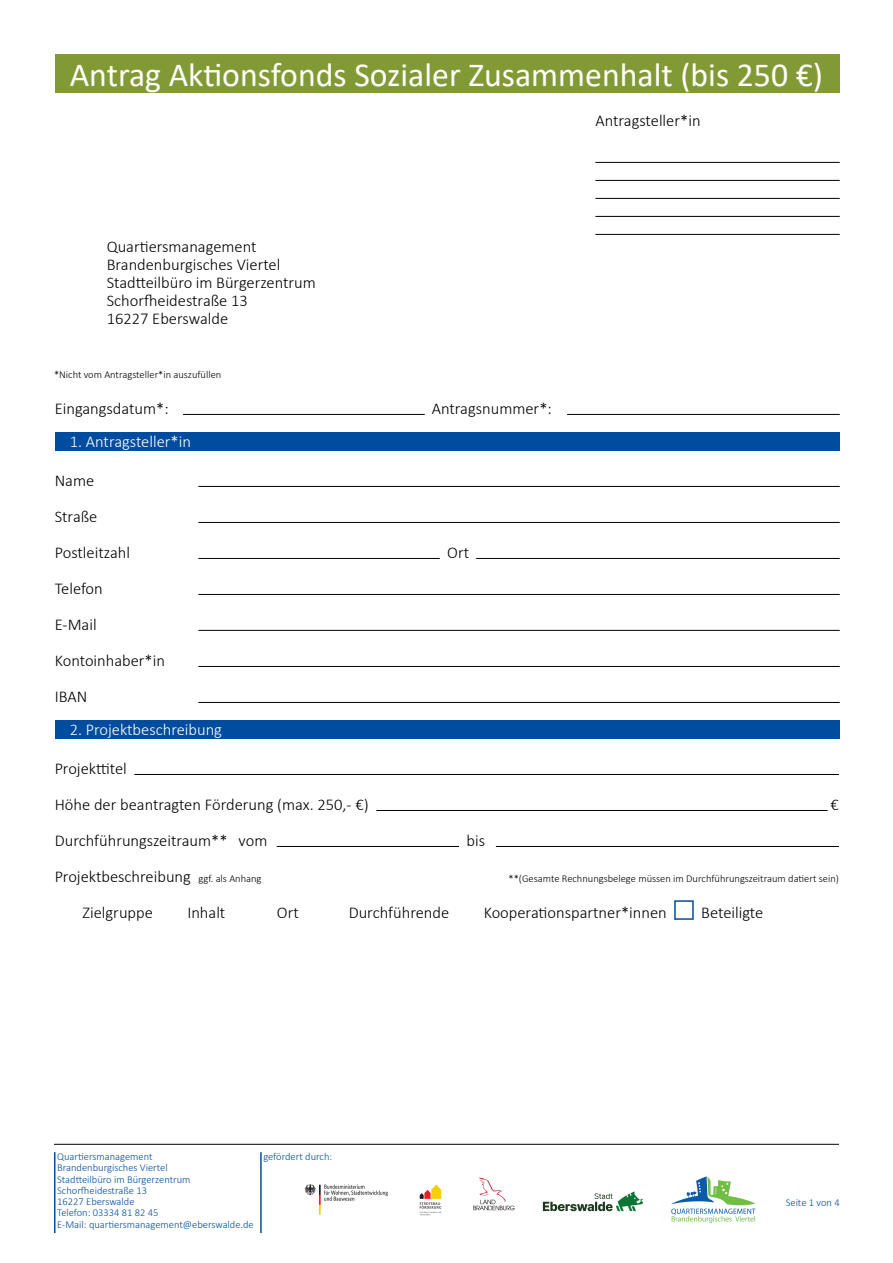
<style>
.page{position:relative;width:893px;height:1263px;background:#fff}
.page>*{position:absolute;margin:0;border:0;box-sizing:border-box;transform-origin:0 0}
.t1{font:33.75px "Calibri";color:#fff}
.t2{font:300 16.5px/36px "Calibri";color:#000}
.t3{font:300 16.5px "Calibri";color:#fff}
.t4{font:300 10.5px/11.2px "Calibri";color:#004d9f}
.t5{font:300 10.5px "Calibri";color:#000}
</style>
<div class="page">
<hr style="left:54px;top:1152px;width:2px;height:81px;background:#004d9f">
<hr style="left:260px;top:1152px;width:2px;height:81px;background:#004d9f">
<img style="left:304px;top:1176px;width:452px;height:47px">
<hr style="left:595px;top:162px;width:245px;height:1px;background:#000">
<hr style="left:595px;top:180px;width:245px;height:1px;background:#000">
<hr style="left:595px;top:198px;width:245px;height:1px;background:#000">
<hr style="left:595px;top:216px;width:245px;height:1px;background:#000">
<hr style="left:595px;top:234px;width:245px;height:1px;background:#000">
<hr style="left:567px;top:414px;width:273px;height:1px;background:#000">
<hr style="left:183px;top:414px;width:242px;height:1px;background:#000">
<hr style="left:198px;top:486px;width:642px;height:1px;background:#000">
<hr style="left:198px;top:522px;width:642px;height:1px;background:#000">
<hr style="left:198px;top:594px;width:642px;height:1px;background:#000">
<hr style="left:198px;top:666px;width:642px;height:1px;background:#000">
<hr style="left:134px;top:774px;width:705px;height:1px;background:#000">
<hr style="left:54px;top:1144px;width:785px;height:1px;background:#000">
<hr style="left:198px;top:558px;width:242px;height:1px;background:#000">
<hr style="left:198px;top:630px;width:642px;height:1px;background:#000">
<hr style="left:198px;top:702px;width:642px;height:1px;background:#000">
<hr style="left:476px;top:558px;width:364px;height:1px;background:#000">
<hr style="left:376px;top:810px;width:452px;height:1px;background:#000">
<div style="left:55px;top:54px;width:785px;height:39px;background:#829a36"></div>
<div style="left:55px;top:432px;width:785px;height:18px;background:#004d9f"></div>
<div style="left:55px;top:720px;width:785px;height:18px;background:#004d9f"></div>
<hr style="left:277px;top:846px;width:182px;height:1px;background:#000">
<hr style="left:496px;top:846px;width:343px;height:1px;background:#000">
<div style="left:674px;top:900px;width:20px;height:20px;border:2px solid #004d9f"></div>
<h1 class="t1" style="left:70px;top:51px;width:755px">Antrag Aktionsfonds Sozialer Zusammenhalt (bis 250 €)</h1>
<p class="t2" style="left:107px;top:237px;width:211px;line-height:18px">Quartiersmanagement<br>Brandenburgisches Viertel<br>Stadtteilbüro im Bürgerzentrum<br>Schorfheidestraße 13<br>16227 Eberswalde</p>
<p class="t5" style="left:54px;top:368px;width:169px">*Nicht vom Antragsteller*in auszufüllen</p>
<p class="t2" style="left:55px;top:390px;width:115px">Eingangsdatum*:</p>
<p class="t3" style="left:70px;top:431px;width:123px">1. Antragsteller*in</p>
<p class="t2" style="left:55px;top:462px;width:112px">Name<br>Straße<br>Postleitzahl<br>Telefon<br>E-Mail<br>Kontoinhaber*in<br>IBAN</p>
<p class="t3" style="left:70px;top:719px;width:154px">2. Projektbeschreibung</p>
<p class="t2" style="left:55px;top:750px;width:74px">Projekttitel</p>
<p class="t2" style="left:55px;top:786px;width:315px">Höhe der beantragten Förderung (max. 250,- €)</p>
<p class="t2" style="left:595px;top:102px;width:107px">Antragsteller*in</p>
<p class="t2" style="left:432px;top:390px;width:122px">Antragsnummer*:</p>
<p class="t2" style="left:447px;top:534px;width:23px">Ort</p>
<p class="t2" style="left:831px;top:786px;width:10px">€</p>
<p class="t2" style="left:55px;top:822px;width:214px">Durchführungszeitraum** vom</p>
<p class="t2" style="left:466px;top:822px;width:20px">bis</p>
<p class="t5" style="left:198px;top:872px;width:65px">ggf. als Anhang</p>
<p class="t2" style="left:82px;top:894px;width:72px">Zielgruppe</p>
<p class="t2" style="left:187px;top:894px;width:40px">Inhalt</p>
<p class="t2" style="left:277px;top:894px;width:23px">Ort</p>
<p class="t2" style="left:349px;top:894px;width:102px">Durchführende</p>
<p class="t2" style="left:484px;top:894px;width:185px">Kooperationspartner*innen</p>
<p class="t2" style="left:701px;top:894px;width:64px">Beteiligte</p>
<p class="t2" style="left:55px;top:858px;width:138px">Projektbeschreibung</p>
<p class="t5" style="left:508px;top:872px;width:332px">**(Gesamte Rechnungsbelege müssen im Durchführungszeitraum datiert sein)</p>
<p class="t4" style="left:57px;top:1151px;width:198px">Quartiersmanagement<br>Brandenburgisches Viertel<br>Stadtteilbüro im Bürgerzentrum<br>Schorfheidestraße 13<br>16227 Eberswalde<br>Telefon: 03334 81 82 45<br>E-Mail: quartiersmanagement@eberswalde.de</p>
<p class="t4" style="left:263px;top:1151px;width:70px">gefördert durch:</p>
<p class="t4" style="left:786px;top:1197px;width:56px">Seite 1 von 4</p>
</div>
